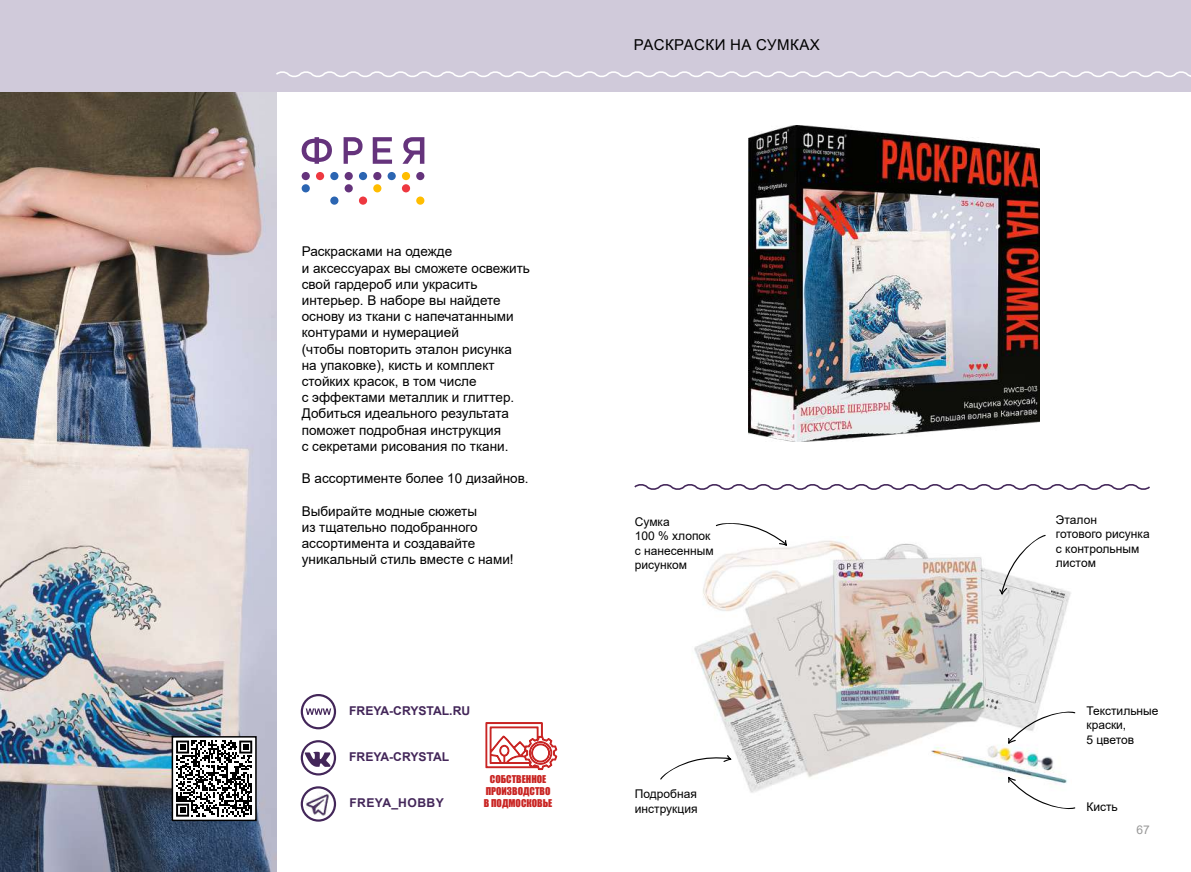
<style>
.page{position:relative;width:1191px;height:872px;background:#fff}
.page>*{position:absolute;margin:0;border:0;box-sizing:border-box;transform-origin:0 0}
.t1{font:15px "Arial";letter-spacing:.035em;color:#000}
.t2{font:13.5px/16.2px "Arial";color:#000}
.t3{font:700 12.15px "Arial";color:#432659}
.t4{font:700 12.15px "Arial";letter-spacing:.035em;color:#432659}
.t5{font:12px/14.4px "Arial";color:#000}
.t6{font:12px "Arial";color:#989898}
.t7{font:9.9px/12px "Impact";color:#c92523;text-align:center}
</style>
<div class="page">
<img style="left:0;top:91px;width:276px;height:781px">
<div style="left:0;top:0;width:1191px;height:91px;background:#d0cada"></div>
<svg style="left:276px;top:71px;width:915px;height:6px"></svg>
<img style="left:694px;top:536px;width:377px;height:257px">
<svg style="left:1007px;top:711px;width:68px;height:33px"></svg>
<svg style="left:1007px;top:776px;width:68px;height:34px"></svg>
<svg style="left:660px;top:754px;width:71px;height:26px"></svg>
<svg style="left:715px;top:523px;width:72px;height:23px"></svg>
<svg style="left:999px;top:535px;width:47px;height:60px"></svg>
<svg style="left:634px;top:484px;width:516px;height:6px"></svg>
<svg style="left:301px;top:786px;width:35px;height:35px"></svg>
<svg style="left:301px;top:694px;width:35px;height:35px"></svg>
<svg style="left:301px;top:740px;width:35px;height:35px"></svg>
<img style="left:305px;top:792px;width:24px;height:24px">
<svg style="left:485px;top:722px;width:73px;height:49px"></svg>
<img style="left:748px;top:125px;width:291px;height:317px">
<div style="left:302px;top:172px;width:8px;height:8px;background:#65337c;border-radius:50%"></div>
<div style="left:316px;top:172px;width:8px;height:8px;background:#ee3840;border-radius:50%"></div>
<div style="left:330px;top:172px;width:8px;height:8px;background:#2b65b2;border-radius:50%"></div>
<div style="left:344px;top:172px;width:9px;height:8px;background:#65337c;border-radius:50%"></div>
<div style="left:359px;top:172px;width:8px;height:8px;background:#2b65b2;border-radius:50%"></div>
<div style="left:373px;top:172px;width:8px;height:8px;background:#65337c;border-radius:50%"></div>
<div style="left:387px;top:172px;width:9px;height:8px;background:#2b65b2;border-radius:50%"></div>
<div style="left:402px;top:172px;width:8px;height:8px;background:#ffbd00;border-radius:50%"></div>
<div style="left:416px;top:172px;width:8px;height:8px;background:#65337c;border-radius:50%"></div>
<div style="left:302px;top:184px;width:8px;height:8px;background:#2b65b2;border-radius:50%"></div>
<div style="left:344px;top:184px;width:9px;height:8px;background:#65337c;border-radius:50%"></div>
<div style="left:373px;top:184px;width:8px;height:8px;background:#ffbd00;border-radius:50%"></div>
<div style="left:402px;top:184px;width:8px;height:8px;background:#ee3840;border-radius:50%"></div>
<div style="left:330px;top:196px;width:8px;height:9px;background:#2b65b2;border-radius:50%"></div>
<div style="left:359px;top:196px;width:8px;height:9px;background:#ee3840;border-radius:50%"></div>
<div style="left:416px;top:196px;width:8px;height:9px;background:#ffbd00;border-radius:50%"></div>
<svg style="left:302px;top:137px;width:30px;height:27px"></svg>
<svg style="left:343px;top:137px;width:19px;height:27px"></svg>
<svg style="left:373px;top:137px;width:19px;height:27px"></svg>
<svg style="left:402px;top:137px;width:22px;height:27px"></svg>
<div style="left:172px;top:737px;width:84px;height:83px;background:#fff"></div>
<svg style="left:176px;top:740px;width:76px;height:76px"></svg>
<div style="left:172px;top:736px;width:85px;height:85px;border:2px solid #000"></div>
<p class="t2" style="left:302px;top:243px;width:230px">Раскрасками на одежде<br>и аксессуарах вы сможете освежить свой гардероб или украсить интерьер. В наборе вы найдете основу из ткани с напечатанными контурами и нумерацией<br>(чтобы повторить эталон рисунка на упаковке), кисть и комплект стойких красок, в том числе<br>с эффектами металлик и глиттер.<br>Добиться идеального результата поможет подробная инструкция<br>с секретами рисования по ткани.</p>
<p class="t2" style="left:302px;top:470px;width:228px">В ассортименте более 10 дизайнов.</p>
<p class="t2" style="left:302px;top:503px;width:213px">Выбирайте модные сюжеты<br>из тщательно подобранного ассортимента и создавайте уникальный стиль вместе с нами!</p>
<p class="t3" style="left:349px;top:702px;width:123px">FREYA-CRYSTAL.RU</p>
<p class="t3" style="left:349px;top:748px;width:102px">FREYA-CRYSTAL</p>
<p class="t4" style="left:349px;top:794px;width:96px">FREYA_HOBBY</p>
<p class="t7" style="left:484px;top:773px;width:70px">СОБСТВЕННОЕ<br>ПРОИЗВОДСТВО<br>В ПОДМОСКОВЬЕ</p>
<p class="t1" style="left:634px;top:35px;width:187px">РАСКРАСКИ НА СУМКАХ</p>
<p class="t5" style="left:635px;top:514px;width:80px">Сумка<br>100 % хлопок с нанесенным рисунком</p>
<p class="t5" style="left:1056px;top:512px;width:95px">Эталон<br>готового рисунка с контрольным листом</p>
<p class="t5" style="left:635px;top:787px;width:64px">Подробная инструкция</p>
<p class="t5" style="left:1086px;top:703px;width:74px">Текстильные краски,<br>5 цветов</p>
<p class="t5" style="left:1086px;top:799px;width:33px">Кисть</p>
<p class="t6" style="left:1136px;top:821px;width:15px">67</p>
</div>
